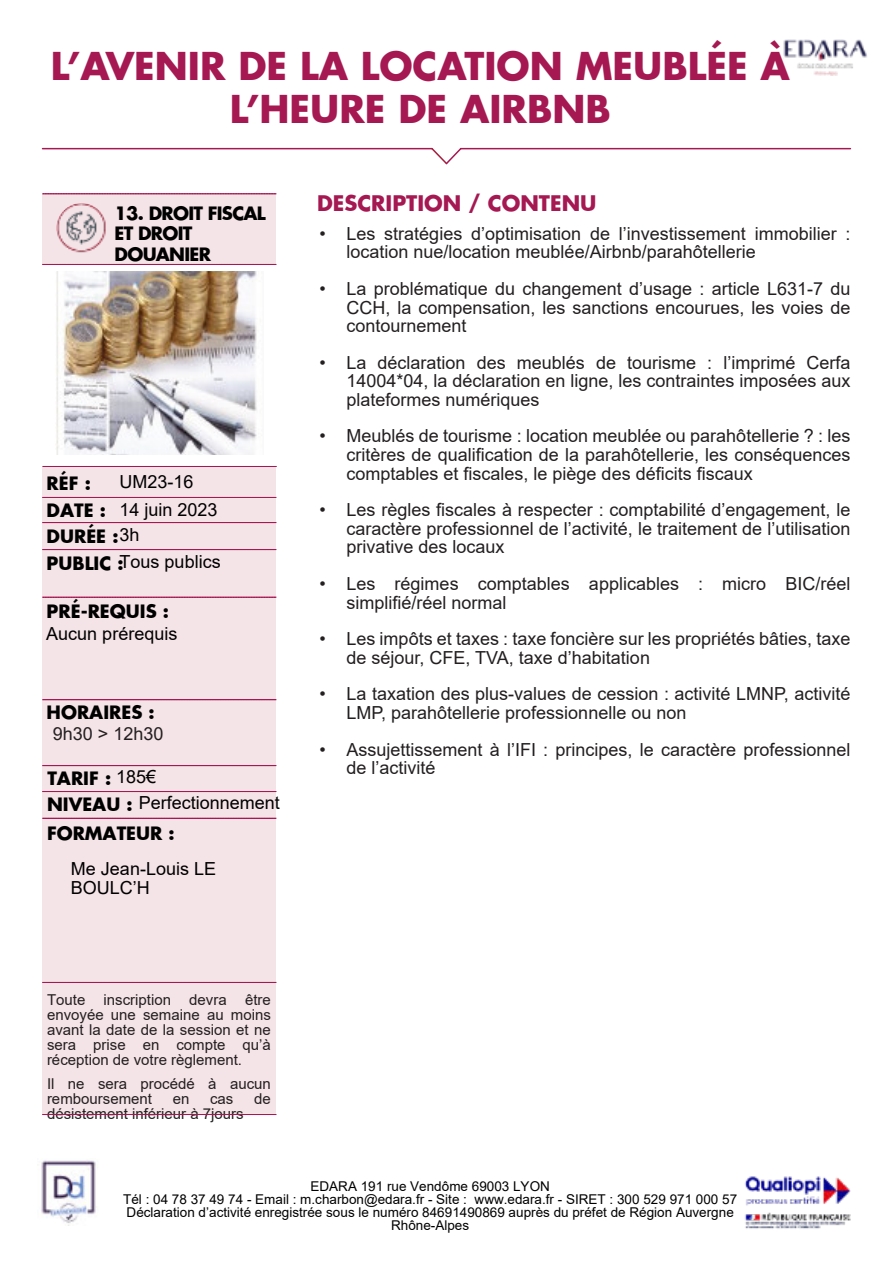
<style>
.page{position:relative;width:893px;height:1263px;background:#fff}
.page>*{position:absolute;margin:0;border:0;box-sizing:border-box;transform-origin:0 0}
.t1{font:700 37.5px/43.2px "Futura";color:#a51851;text-align:center}
.t2{font:700 21px "Futura";color:#a51851}
.t3{font:18px/18.6px "Arial";color:#231f20}
.t4{font:18px/27.3px "Arial";color:#000}
.t5{font:700 18px/27.3px "Futura";color:#000}
.t6{font:700 18px/20.7px "Futura";letter-spacing:-.04em;color:#000}
.t7{font:15px/15px "Arial";color:#231f20;text-align:justify}
.t8{font:13.5px/13px "Arial";color:#000;text-align:center}
.s1{font-family:"Arial";font-weight:400}
</style>
<div class="page">
<hr style="left:43px;top:148px;width:389px;height:1px;background:#a51851">
<svg style="left:430px;top:147px;width:33px;height:18px"></svg>
<hr style="left:461px;top:148px;width:389px;height:1px;background:#a51851">
<img style="left:37px;top:1160px;width:59px;height:66px">
<img style="left:55px;top:272px;width:202px;height:183px">
<div style="left:43px;top:194px;width:233px;height:70px;background:#f4e3e7"></div>
<img style="left:56px;top:203px;width:51px;height:51px;border-radius:50%">
<svg style="left:43px;top:194px;width:233px;height:1px"></svg>
<svg style="left:43px;top:264px;width:233px;height:1px"></svg>
<div style="left:43px;top:466px;width:233px;height:648px;background:#f4e3e7"></div>
<svg style="left:43px;top:466px;width:234px;height:1px"></svg>
<svg style="left:43px;top:497px;width:233px;height:1px"></svg>
<svg style="left:43px;top:522px;width:233px;height:1px"></svg>
<svg style="left:43px;top:549px;width:233px;height:1px"></svg>
<svg style="left:43px;top:699px;width:233px;height:1px"></svg>
<svg style="left:43px;top:765px;width:233px;height:1px"></svg>
<svg style="left:43px;top:791px;width:233px;height:1px"></svg>
<svg style="left:43px;top:818px;width:233px;height:1px"></svg>
<svg style="left:43px;top:597px;width:233px;height:1px"></svg>
<svg style="left:43px;top:982px;width:233px;height:1px"></svg>
<svg style="left:43px;top:1114px;width:233px;height:1px"></svg>
<img style="left:783px;top:39px;width:84px;height:36px">
<img style="left:745px;top:1176px;width:105px;height:53px">
<h1 class="t1" style="left:51px;top:43px;width:740px">L’AVENIR DE LA LOCATION MEUBLÉE À<br>L’HEURE DE AIRBNB</h1>
<p class="t6" style="left:115px;top:202px;width:153px">13. DROIT FISCAL<br>ET DROIT<br>DOUANIER</p>
<p class="t5" style="left:47px;top:469px;width:61px">RÉF :<br>DATE :</p>
<p class="t5" style="left:47px;top:522px;width:94px">DURÉE :<span class="s1">3h</span></p>
<p class="t4" style="left:120px;top:468px;width:100px">UM23-16<br>14 juin 2023</p>
<p class="t4" style="left:120px;top:547px;width:103px">Tous publics</p>
<p class="t5" style="left:47px;top:549px;width:79px">PUBLIC :</p>
<p class="t5" style="left:47px;top:597px;width:124px">PRÉ-REQUIS :</p>
<p class="t4" style="left:46px;top:620px;width:133px">Aucun prérequis</p>
<p class="t5" style="left:47px;top:698px;width:110px">HORAIRES :</p>
<p class="t3" style="left:53px;top:724px;width:112px">9h30 &gt; 12h30</p>
<p class="t4" style="left:139px;top:763px;width:143px;line-height:26.2px;text-indent:-23px">185€<br>Perfectionnement</p>
<p class="t5" style="left:47px;top:765px;width:87px;line-height:26px">TARIF :<br>NIVEAU :</p>
<p class="t5" style="left:47px;top:819px;width:129px">FORMATEUR :</p>
<p class="t4" style="left:71px;top:860px;width:147px;line-height:18.6px">Me Jean-Louis LE<br>BOULC’H</p>
<p class="t2" style="left:317px;top:188px;width:281px">DESCRIPTION / CONTENU</p>
<p class="t3" style="left:346px;top:224px;width:505px;text-indent:-27px">• Les stratégies d’optimisation de l’investissement immobilier : location nue/location meublée/Airbnb/parahôtellerie</p>
<p class="t3" style="left:346px;top:279px;width:505px;text-align:justify;text-indent:-27px">• La problématique du changement d’usage : article L631-7 du CCH, la compensation, les sanctions encourues, les voies de contournement</p>
<p class="t3" style="left:346px;top:353px;width:505px;text-align:justify;text-indent:-27px">• La déclaration des meublés de tourisme : l’imprimé Cerfa 14004*04, la déclaration en ligne, les contraintes imposées aux plateformes numériques</p>
<p class="t3" style="left:346px;top:427px;width:505px;text-align:justify;text-indent:-27px">• Meublés de tourisme : location meublée ou parahôtellerie ? : les critères de qualification de la parahôtellerie, les conséquences comptables et fiscales, le piège des déficits fiscaux</p>
<p class="t3" style="left:346px;top:500px;width:505px;text-align:justify;text-indent:-27px">• Les règles fiscales à respecter : comptabilité d’engagement, le caractère professionnel de l’activité, le traitement de l’utilisation privative des locaux</p>
<p class="t3" style="left:346px;top:574px;width:505px;text-indent:-27px">• Les régimes comptables applicables : micro BIC/réel simplifié/réel normal</p>
<p class="t3" style="left:346px;top:629px;width:505px;text-indent:-27px">• Les impôts et taxes : taxe foncière sur les propriétés bâties, taxe de séjour, CFE, TVA, taxe d’habitation</p>
<p class="t3" style="left:346px;top:685px;width:505px;text-indent:-27px">• La taxation des plus-values de cession : activité LMNP, activité<br>LMP, parahôtellerie professionnelle ou non</p>
<p class="t3" style="left:346px;top:740px;width:505px;text-indent:-27px">• Assujettissement à l’IFI : principes, le caractère professionnel de l’activité</p>
<p class="t7" style="left:47px;top:992px;width:225px">Toute inscription devra être envoyée une semaine au moins avant la date de la session et ne sera prise en compte qu’à réception de votre règlement.</p>
<p class="t7" style="left:47px;top:1076px;width:225px">Il ne sera procédé à aucun remboursement</p>
<p class="t7" style="left:173px;top:1091px;width:18px">en</p>
<p class="t7" style="left:210px;top:1091px;width:25px">cas</p>
<p class="t7" style="left:254px;top:1091px;width:18px">de</p>
<p class="t7" style="left:47px;top:1106px;width:198px">désistement inférieur à 7jours</p>
<p class="t8" style="left:123px;top:1180px;width:616px">EDARA 191 rue Vendôme 69003 LYON<br>Tél : 04 78 37 49 74 - Email : m.charbon@edara.fr - Site : www.edara.fr - SIRET : 300 529 971 000 57<br>Déclaration d’activité enregistrée sous le numéro 84691490869 auprès du préfet de Région Auvergne Rhône-Alpes</p>
</div>
